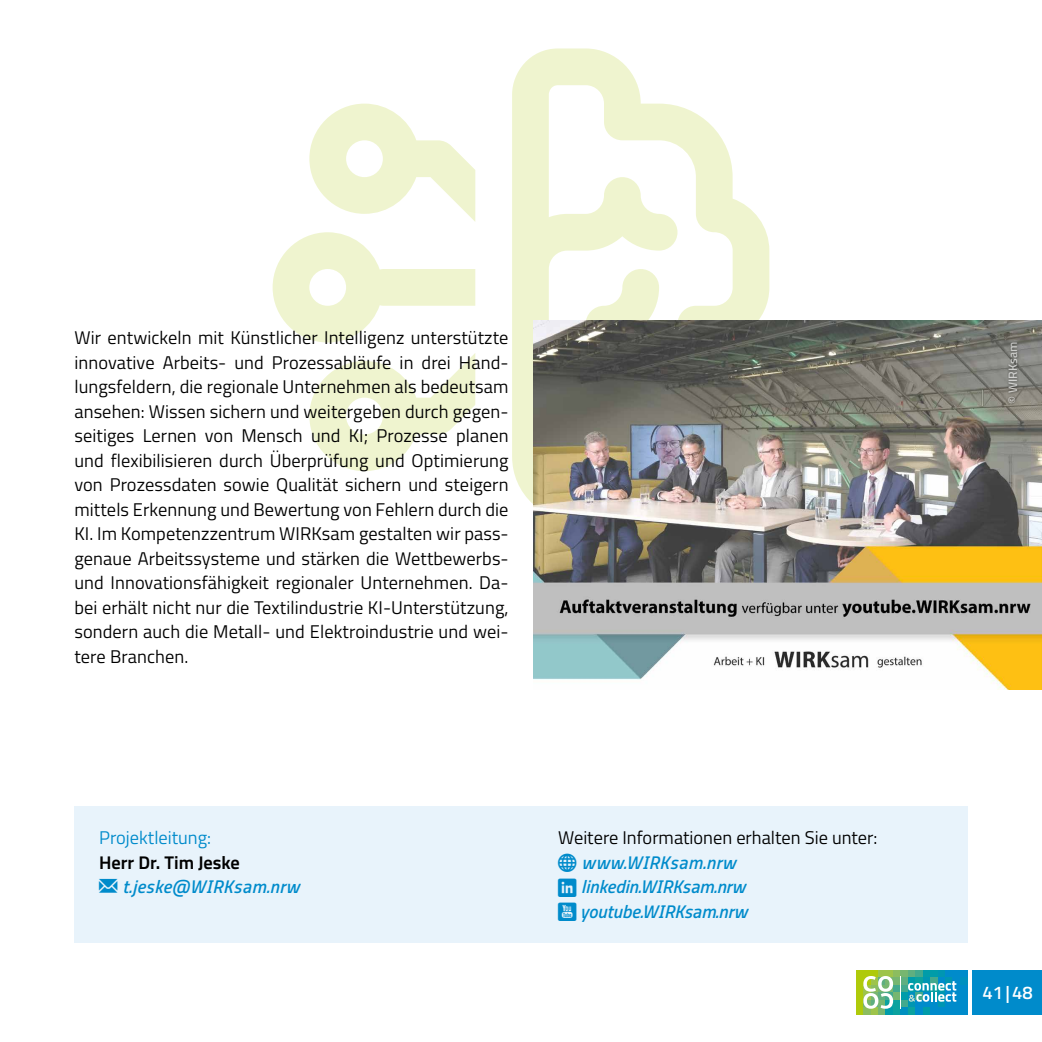
<style>
.page{position:relative;width:1042px;height:1042px;background:#fff}
.page>*{position:absolute;margin:0;border:0;box-sizing:border-box;transform-origin:0 0}
.copy{font:18.38px/24.5px "Titillium Text";letter-spacing:.005em;color:#000;text-align:justify}
.copy_nb{font:italic 500 18.38px "Titillium Text";color:#008bcb}
.copy_nb-2{font:18.38px "Titillium Text";color:#000}
.copy_nb-3{font:italic 500 18.38px "Titillium Text";letter-spacing:.025em;color:#008bcb}
.copy_nb-4{font:18.38px "Titillium Text";color:#008bcb}
.copy_nb-5{font:700 18.38px "Titillium Text";color:#000}
.t1{font:500 18.38px "Titillium Text";color:#fff}
.t2{font:500 12.25px "Titillium Text";color:#fff}
</style>
<div class="page">
<svg style="left:273px;top:48px;width:496px;height:456px"></svg>
<img style="left:533px;top:320px;width:509px;height:369px">
<div style="left:74px;top:806px;width:459px;height:137px;background:#e8f3fb"></div>
<div style="left:1007px;top:342px;width:13px;height:63px;background:#000;opacity:.75"></div>
<div style="left:533px;top:806px;width:434px;height:137px;background:#e8f3fb"></div>
<div style="left:972px;top:970px;width:70px;height:44px;background:#008bcb"></div>
<div style="left:856px;top:970px;width:7px;height:7px;background:#afca0b"></div>
<div style="left:863px;top:970px;width:8px;height:7px;background:#afca0b"></div>
<div style="left:871px;top:970px;width:7px;height:7px;background:#afca0b"></div>
<div style="left:878px;top:970px;width:7px;height:7px;background:#9ec44a"></div>
<div style="left:885px;top:970px;width:8px;height:7px;background:#9ec44a"></div>
<div style="left:893px;top:970px;width:7px;height:7px;background:#8cbd5f"></div>
<div style="left:900px;top:970px;width:8px;height:7px;background:#77b670"></div>
<div style="left:908px;top:970px;width:7px;height:7px;background:#5faf80"></div>
<div style="left:915px;top:970px;width:8px;height:7px;background:#43a98d"></div>
<div style="left:923px;top:970px;width:7px;height:7px;background:#009ca9"></div>
<div style="left:930px;top:970px;width:8px;height:7px;background:#009ca9"></div>
<div style="left:938px;top:970px;width:7px;height:7px;background:#0096b2"></div>
<div style="left:945px;top:970px;width:7px;height:7px;background:#008bcb"></div>
<div style="left:952px;top:970px;width:8px;height:7px;background:#008bcb"></div>
<div style="left:960px;top:970px;width:7px;height:7px;background:#008bcb"></div>
<div style="left:856px;top:977px;width:7px;height:8px;background:#afca0b"></div>
<div style="left:893px;top:977px;width:7px;height:8px;background:#77b670"></div>
<div style="left:900px;top:977px;width:8px;height:8px;background:#5faf80"></div>
<div style="left:908px;top:977px;width:7px;height:8px;background:#009ca9"></div>
<div style="left:915px;top:977px;width:8px;height:8px;background:#0ba29f"></div>
<div style="left:923px;top:977px;width:7px;height:8px;background:#0096b2"></div>
<div style="left:930px;top:977px;width:8px;height:8px;background:#43a98d"></div>
<div style="left:938px;top:977px;width:7px;height:8px;background:#008bcb"></div>
<div style="left:945px;top:977px;width:7px;height:8px;background:#0096b2"></div>
<div style="left:952px;top:977px;width:8px;height:8px;background:#008bcb"></div>
<div style="left:960px;top:977px;width:7px;height:8px;background:#0090bf"></div>
<div style="left:856px;top:985px;width:7px;height:7px;background:#afca0b"></div>
<div style="left:893px;top:985px;width:7px;height:7px;background:#43a98d"></div>
<div style="left:900px;top:985px;width:8px;height:7px;background:#43a98d"></div>
<div style="left:952px;top:985px;width:8px;height:7px;background:#008bcb"></div>
<div style="left:960px;top:985px;width:7px;height:7px;background:#008bcb"></div>
<div style="left:856px;top:992px;width:7px;height:8px;background:#afca0b"></div>
<div style="left:893px;top:992px;width:7px;height:8px;background:#77b670"></div>
<div style="left:900px;top:992px;width:8px;height:8px;background:#009ca9"></div>
<div style="left:952px;top:992px;width:8px;height:8px;background:#008bcb"></div>
<div style="left:960px;top:992px;width:7px;height:8px;background:#008bcb"></div>
<div style="left:856px;top:1000px;width:7px;height:7px;background:#afca0b"></div>
<div style="left:893px;top:1000px;width:7px;height:7px;background:#0ba29f"></div>
<div style="left:900px;top:1000px;width:8px;height:7px;background:#43a98d"></div>
<svg style="left:908px;top:1001px;width:7px;height:6px"></svg>
<svg style="left:915px;top:1001px;width:8px;height:6px"></svg>
<svg style="left:923px;top:1001px;width:7px;height:6px"></svg>
<div style="left:930px;top:1000px;width:8px;height:7px;background:#008bcb"></div>
<svg style="left:938px;top:1001px;width:7px;height:6px"></svg>
<svg style="left:945px;top:1001px;width:7px;height:6px"></svg>
<div style="left:952px;top:1000px;width:8px;height:7px;background:#008bcb"></div>
<div style="left:960px;top:1000px;width:7px;height:7px;background:#008bcb"></div>
<div style="left:856px;top:1007px;width:7px;height:7px;background:#afca0b"></div>
<div style="left:863px;top:1007px;width:8px;height:7px;background:#8cbd5f"></div>
<div style="left:871px;top:1007px;width:7px;height:7px;background:#9ec44a"></div>
<div style="left:878px;top:1007px;width:7px;height:7px;background:#77b670"></div>
<div style="left:885px;top:1007px;width:8px;height:7px;background:#009ca9"></div>
<div style="left:893px;top:1007px;width:7px;height:7px;background:#0ba29f"></div>
<div style="left:900px;top:1007px;width:8px;height:7px;background:#0090bf"></div>
<div style="left:908px;top:1007px;width:7px;height:7px;background:#0ba29f"></div>
<div style="left:915px;top:1007px;width:8px;height:7px;background:#008bcb"></div>
<div style="left:923px;top:1007px;width:7px;height:7px;background:#009ca9"></div>
<div style="left:930px;top:1007px;width:8px;height:7px;background:#008bcb"></div>
<div style="left:938px;top:1007px;width:7px;height:7px;background:#008bcb"></div>
<div style="left:945px;top:1007px;width:7px;height:7px;background:#008bcb"></div>
<div style="left:952px;top:1007px;width:8px;height:7px;background:#008bcb"></div>
<div style="left:960px;top:1007px;width:7px;height:7px;background:#008bcb"></div>
<svg style="left:908px;top:981px;width:48px;height:20px"></svg>
<svg style="left:863px;top:976px;width:30px;height:32px"></svg>
<hr style="left:900px;top:976px;width:1px;height:32px;background:#fff">
<p class="copy" style="left:74px;top:324px;width:436px">Wir entwickeln mit Künstlicher Intelligenz unterstützte innovative Arbeits- und Prozessabläufe in drei Hand&shy;lungsfeldern, die regionale Unternehmen als bedeutsam ansehen: Wissen sichern und weitergeben durch gegen&shy;seitiges Lernen von Mensch und KI; Prozesse planen und flexibilisieren durch Überprüfung und Optimierung von Prozessdaten sowie Qualität sichern und steigern mittels Erkennung und Bewertung von Fehlern durch die KI. Im Kompetenzzentrum WIRKsam gestalten wir pass&shy;genaue Arbeitssysteme und stärken die Wettbewerbs&shy;und Innovationsfähigkeit regionaler Unternehmen. Da&shy;bei erhält nicht nur die Textilindustrie KI-Unterstützung, sondern auch die Metall- und Elektroindustrie und wei&shy;tere Branchen.</p>
<p class="copy_nb-4" style="left:99px;top:824px;width:113px">Projektleitung:</p>
<p class="copy_nb-5" style="left:99px;top:848px;width:142px">Herr Dr. Tim Jeske</p>
<p class="copy_nb-3" style="left:123px;top:873px;width:178px">t.jeske@WIRKsam.nrw</p>
<p class="copy_nb-2" style="left:558px;top:824px;width:321px">Weitere Informationen erhalten Sie unter:</p>
<p class="copy_nb-3" style="left:581px;top:848px;width:156px">www.WIRKsam.nrw</p>
<p class="copy_nb" style="left:581px;top:873px;width:166px">linkedin.WIRKsam.nrw</p>
<p class="copy_nb" style="left:580px;top:897px;width:169px">youtube.WIRKsam.nrw</p>
<p class="t2" style="left:1003px;top:403px;width:63px;rotate:-90deg">© WIRKsam</p>
<p class="t1" style="left:982px;top:979px;width:52px">41|48</p>
</div>
